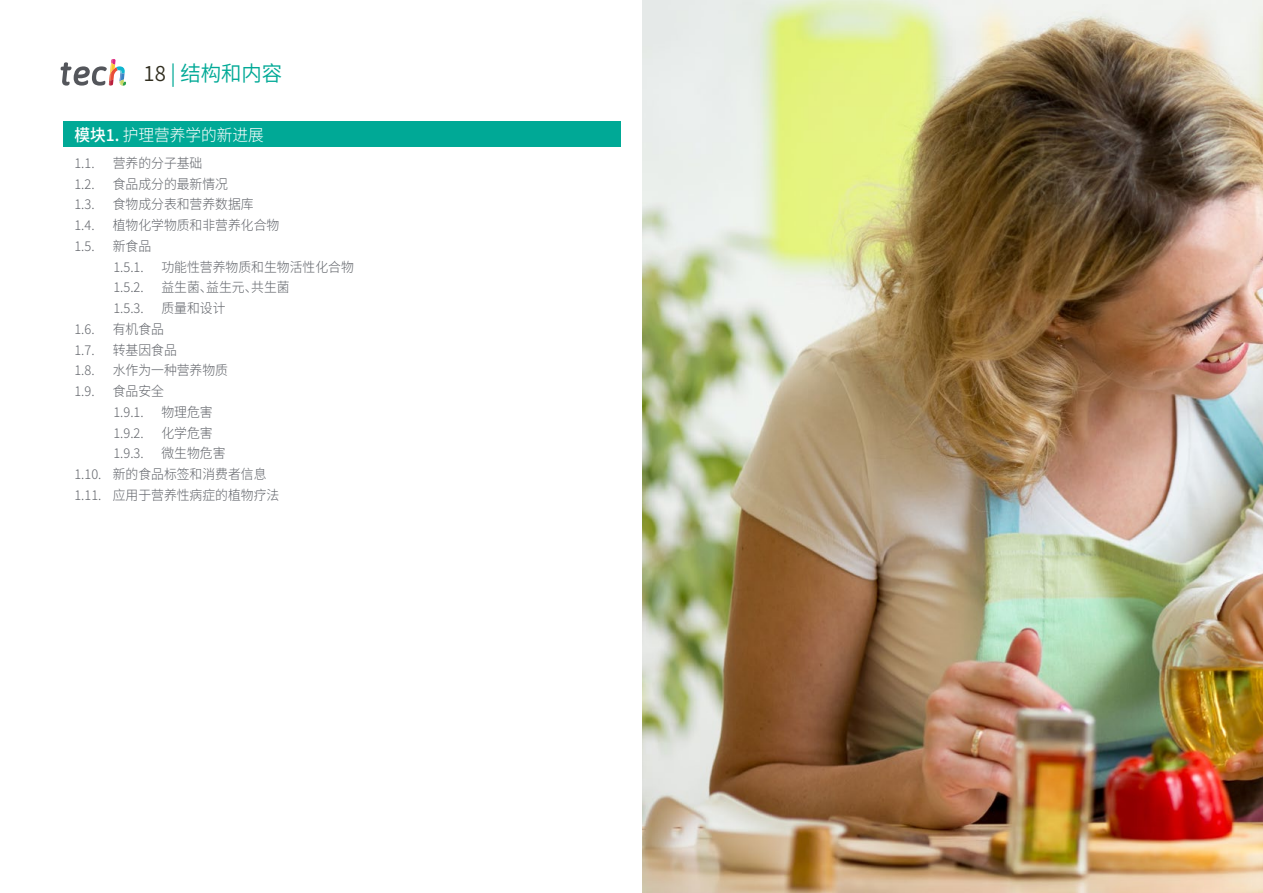
<style>
.page{position:relative;width:1263px;height:893px;background:#fff}
.page>*{position:absolute;margin:0;border:0;box-sizing:border-box;transform-origin:0 0}
.t1{font:21px "Source Han Sans CN";color:#00a996}
.t2{font:300 16.5px "Source Han Sans CN";color:#fff;scale:.95 1}
.t3{font:300 13.5px/20.7px "Source Han Sans CN";color:#61646a;scale:.95 1}
.s1{color:#312e20}
.s2{font-weight:500}
</style>
<div class="page">
<div style="left:63px;top:121px;width:558px;height:26px;background:#00a996"></div>
<img style="left:642px;top:0;width:621px;height:893px">
<svg style="left:61px;top:59px;width:65px;height:27px"></svg>
<h1 class="t1" style="left:144px;top:61px;width:140px"><span class="s1">18</span> | 结构和内容</h1>
<p class="t2" style="left:74px;top:125px;width:201px"><span class="s2">模块1.</span> 护理营养学的新进展</p>
<p class="t3" style="left:74px;top:153px;width:23px">1.1.</p>
<p class="t3" style="left:113px;top:153px;width:96px">营养的分子基础</p>
<p class="t3" style="left:74px;top:174px;width:23px">1.2.</p>
<p class="t3" style="left:113px;top:174px;width:123px">食品成分的最新情况</p>
<p class="t3" style="left:74px;top:194px;width:23px">1.3.</p>
<p class="t3" style="left:113px;top:194px;width:150px">食物成分表和营养数据库</p>
<p class="t3" style="left:74px;top:215px;width:23px">1.4.</p>
<p class="t3" style="left:113px;top:215px;width:177px">植物化学物质和非营养化合物</p>
<p class="t3" style="left:74px;top:236px;width:23px">1.5.</p>
<p class="t3" style="left:113px;top:236px;width:42px">新食品<br>1.5.1.</p>
<p class="t3" style="left:161px;top:257px;width:204px">功能性营养物质和生物活性化合物</p>
<p class="t3" style="left:113px;top:277px;width:33px">1.5.2.</p>
<p class="t3" style="left:161px;top:277px;width:137px">益生菌、益生元、共生菌</p>
<p class="t3" style="left:113px;top:298px;width:33px">1.5.3.</p>
<p class="t3" style="left:161px;top:298px;width:69px">质量和设计</p>
<p class="t3" style="left:74px;top:319px;width:23px">1.6.</p>
<p class="t3" style="left:113px;top:319px;width:56px">有机食品</p>
<p class="t3" style="left:74px;top:340px;width:23px">1.7.</p>
<p class="t3" style="left:113px;top:340px;width:69px">转基因食品</p>
<p class="t3" style="left:74px;top:360px;width:23px">1.8.</p>
<p class="t3" style="left:113px;top:360px;width:123px">水作为一种营养物质</p>
<p class="t3" style="left:74px;top:381px;width:23px">1.9.</p>
<p class="t3" style="left:113px;top:381px;width:56px">食品安全<br>1.9.1.</p>
<p class="t3" style="left:161px;top:402px;width:55px">物理危害</p>
<p class="t3" style="left:113px;top:423px;width:33px">1.9.2.</p>
<p class="t3" style="left:161px;top:423px;width:55px">化学危害</p>
<p class="t3" style="left:113px;top:443px;width:33px">1.9.3.</p>
<p class="t3" style="left:74px;top:443px;width:217px;text-indent:87px">微生物危害<br>1.10. 新的食品标签和消费者信息<br>1.11. 应用于营养性病症的植物疗法</p>
</div>
